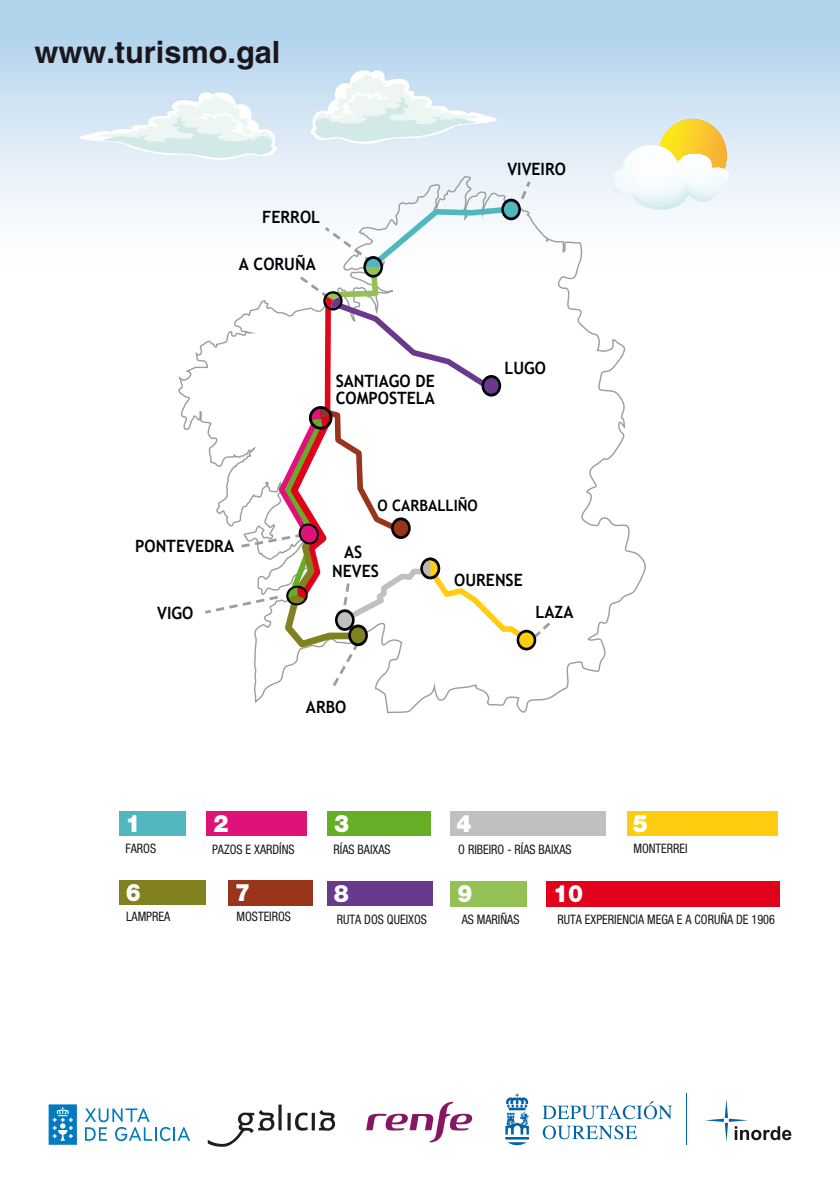
<style>
.page{position:relative;width:840px;height:1191px;background:#fff}
.page>*{position:absolute;margin:0;border:0;box-sizing:border-box;transform-origin:0 0}
.t1{font:700 30.8px "Helvetica";color:#1a171c}
.t2{font:900 24px "Helvetica Neue LT Std";color:#fff;scale:.94 1}
.t3{font:700 17px/19px "Trebuchet MS";color:#000207;text-align:center;scale:.94 1}
.t4{font:700 15.6px "Trebuchet MS";color:#000207;scale:.94 1}
.t5{font:condensed 13px "Helvetica Neue LT Std";color:#1a171c;scale:.94 1}
</style>
<div class="page">
<div style="left:0;top:0;width:839px;height:286px;background:linear-gradient(to bottom,#add0eb,#fff)"></div>
<svg style="left:177px;top:175px;width:469px;height:539px"></svg>
<svg style="left:613px;top:119px;width:117px;height:91px"></svg>
<svg style="left:79px;top:91px;width:198px;height:73px;background:#dfedf3"></svg>
<svg style="left:310px;top:69px;width:187px;height:79px;background:#dbebf2"></svg>
<div style="left:206px;top:811px;width:101px;height:25px;background:#de1279"></div>
<div style="left:327px;top:811px;width:103px;height:25px;background:#65ae25"></div>
<div style="left:450px;top:811px;width:155px;height:25px;background:#c0c0c0"></div>
<div style="left:626px;top:811px;width:151px;height:25px;background:#fecd0f"></div>
<div style="left:119px;top:811px;width:67px;height:25px;background:#51b7be"></div>
<div style="left:119px;top:880px;width:87px;height:24px;background:#81811f"></div>
<div style="left:228px;top:880px;width:85px;height:25px;background:#98351a"></div>
<div style="left:327px;top:881px;width:106px;height:25px;background:#69398b"></div>
<div style="left:450px;top:881px;width:77px;height:25px;background:#93c153"></div>
<div style="left:546px;top:881px;width:233px;height:25px;background:#e2001a"></div>
<svg style="left:202px;top:178px;width:351px;height:515px"></svg>
<svg style="left:366px;top:1101px;width:106px;height:41px"></svg>
<svg style="left:49px;top:1104px;width:28px;height:40px"></svg>
<svg style="left:85px;top:1108px;width:105px;height:33px"></svg>
<svg style="left:207px;top:1104px;width:129px;height:43px"></svg>
<hr style="left:686px;top:1093px;width:1px;height:52px;background:#0062a7">
<svg style="left:505px;top:1093px;width:23px;height:52px"></svg>
<svg style="left:542px;top:1101px;width:130px;height:18px"></svg>
<svg style="left:542px;top:1125px;width:94px;height:14px"></svg>
<svg style="left:705px;top:1099px;width:86px;height:43px"></svg>
<h1 class="t1" style="left:35px;top:33px;width:247px">www.turismo.gal</h1>
<h3 class="t3" style="left:262px;top:207px;width:63px">FERROL</h3>
<h3 class="t3" style="left:239px;top:254px;width:83px">A CORUÑA</h3>
<h3 class="t3" style="left:335px;top:372px;width:107px;line-height:17px;text-align:left">SANTIAGO DE<br>COMPOSTELA</h3>
<h3 class="t3" style="left:507px;top:159px;width:64px">VIVEIRO</h3>
<h3 class="t3" style="left:504px;top:358px;width:46px">LUGO</h3>
<h3 class="t3" style="left:135px;top:537px;width:107px">PONTEVEDRA</h3>
<h3 class="t3" style="left:157px;top:604px;width:40px">VIGO</h3>
<p class="t4" style="left:377px;top:496px;width:108px">O CARBALLIÑO</p>
<h3 class="t3" style="left:332px;top:542px;width:51px">AS<br>NEVES</h3>
<h3 class="t3" style="left:454px;top:570px;width:74px">OURENSE</h3>
<h3 class="t3" style="left:535px;top:603px;width:42px">LAZA</h3>
<h3 class="t3" style="left:306px;top:698px;width:44px">ARBO</h3>
<h2 class="t2" style="left:213px;top:809px;width:17px">2</h2>
<h2 class="t2" style="left:334px;top:809px;width:17px">3</h2>
<h2 class="t2" style="left:125px;top:809px;width:17px">1</h2>
<h2 class="t2" style="left:632px;top:809px;width:17px">5</h2>
<p class="t5" style="left:125px;top:841px;width:34px">FAROS</p>
<h2 class="t2" style="left:456px;top:809px;width:17px">4</h2>
<p class="t5" style="left:333px;top:841px;width:62px">RÍAS BAIXAS</p>
<p class="t5" style="left:458px;top:841px;width:122px">O RIBEIRO - RÍAS BAIXAS</p>
<p class="t5" style="left:212px;top:842px;width:89px">PAZOS E XARDÍNS</p>
<p class="t5" style="left:633px;top:841px;width:59px">MONTERREI</p>
<h2 class="t2" style="left:126px;top:877px;width:17px">6</h2>
<h2 class="t2" style="left:235px;top:877px;width:17px">7</h2>
<p class="t5" style="left:236px;top:909px;width:59px">MOSTEIROS</p>
<p class="t5" style="left:337px;top:911px;width:97px">RUTA DOS QUEIXOS</p>
<h2 class="t2" style="left:333px;top:878px;width:17px">8</h2>
<h2 class="t2" style="left:457px;top:878px;width:17px">9</h2>
<p class="t5" style="left:461px;top:912px;width:63px">AS MARIÑAS</p>
<p class="t5" style="left:126px;top:909px;width:48px">LAMPREA</p>
<h2 class="t2" style="left:553px;top:878px;width:33px">10</h2>
<p class="t5" style="left:557px;top:912px;width:233px">RUTA EXPERIENCIA MEGA E A CORUÑA DE 1906</p>
</div>
